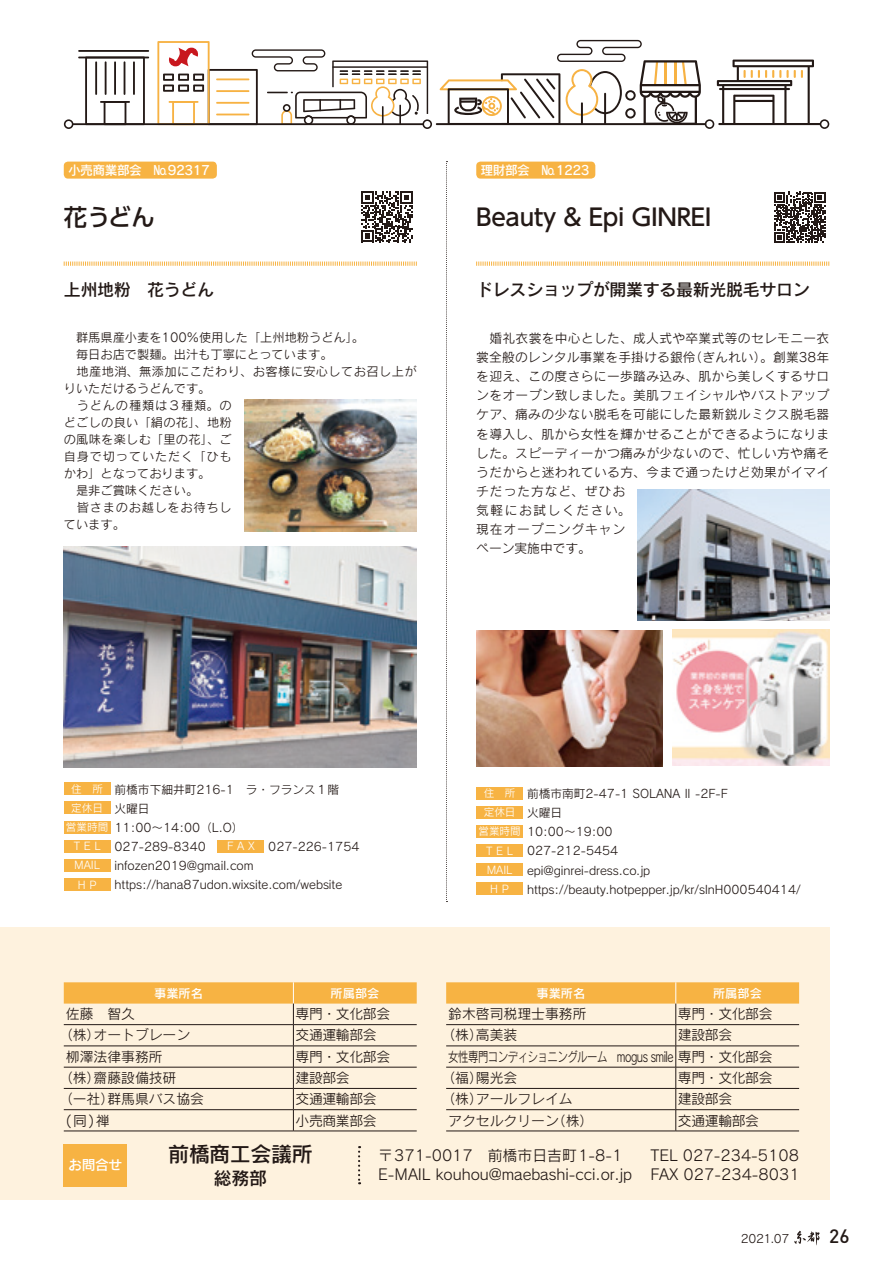
<style>
.page{position:relative;width:893px;height:1263px;background:#fff}
.page>*{position:absolute;margin:0;border:0;box-sizing:border-box;transform-origin:0 0}
.t1{font:500 23.4px "UD Shin Go Pr 6";letter-spacing:-.01em;color:#231916}
.t2{font:21.15px "Rodin Pro DB";letter-spacing:-.025em;color:#231916}
.t3{font:500 19.2px "DIN";color:#231916}
.t4{font:18px "Rodin Pro DB";color:#231916}
.t5{font:16.95px "Rodin Pro DB";letter-spacing:-.02em;color:#231916}
.t6{font:14.85px/19.2px "Rodin Pro M";color:#231916}
.t7{font:13.8px "Rodin Pro M";letter-spacing:-.025em;color:#231916}
.t8{font:13.8px "Rodin Pro M";color:#231916}
.t9{font:13.8px "Rodin Pro M";letter-spacing:-.045em;color:#231916;scale:.75 1}
.t10{font:13.8px "Rodin Pro DB";color:#fff}
.t11{font:12.75px/19.2px "Rodin Pro M";letter-spacing:.025em;color:#231916;text-align:right}
.t12{font:12.75px "Rodin Pro DB";letter-spacing:-.04em;color:#fff}
.t13{font:12.15px/17px "Rodin Pro M";letter-spacing:.02em;color:#231916}
.t14{font:12.15px "Rodin Pro DB";color:#fff}
.t15{font:11.7px "Rodin Pro M";color:#231916}
.t16{font:11.55px "Rodin Pro M";letter-spacing:-.03em;color:#231916}
.t17{font:10.65px "Rodin Pro M";color:#fff}
</style>
<div class="page">
<svg style="left:64px;top:119px;width:9px;height:10px"></svg>
<hr style="left:78px;top:50px;width:71px;height:2px;background:#231916">
<svg style="left:85px;top:58px;width:60px;height:65px"></svg>
<hr style="left:78px;top:57px;width:71px;height:1px;background:#231916">
<hr style="left:72px;top:123px;width:352px;height:2px;background:#231916">
<hr style="left:436px;top:123px;width:270px;height:2px;background:#231916">
<svg style="left:440px;top:40px;width:389px;height:89px"></svg>
<svg style="left:157px;top:41px;width:275px;height:88px"></svg>
<div style="left:0;top:927px;width:829px;height:272px;background:#fef2de"></div>
<svg style="left:358px;top:1146px;width:2px;height:38px"></svg>
<svg style="left:446px;top:161px;width:1px;height:741px"></svg>
<div style="left:476px;top:162px;width:119px;height:17px;background:#f7b343;border-radius:4px"></div>
<div style="left:64px;top:162px;width:153px;height:17px;background:#f7b343;border-radius:4px"></div>
<div style="left:64px;top:1144px;width:63px;height:42px;background:#f7b343"></div>
<hr style="left:64px;top:1131px;width:229px;height:1px;background:#231916">
<hr style="left:293px;top:1131px;width:124px;height:1px;background:#231916">
<svg style="left:64px;top:982px;width:353px;height:149px"></svg>
<svg style="left:476px;top:261px;width:353px;height:5px"></svg>
<svg style="left:64px;top:261px;width:353px;height:5px"></svg>
<hr style="left:446px;top:1131px;width:230px;height:1px;background:#231916">
<hr style="left:676px;top:1131px;width:123px;height:1px;background:#231916">
<svg style="left:446px;top:982px;width:353px;height:149px"></svg>
<svg style="left:361px;top:191px;width:51px;height:51px"></svg>
<svg style="left:774px;top:192px;width:51px;height:51px"></svg>
<div style="left:64px;top:782px;width:47px;height:13px;background:#f7b343"></div>
<div style="left:64px;top:801px;width:47px;height:13px;background:#f7b343"></div>
<div style="left:64px;top:821px;width:47px;height:12px;background:#f7b343"></div>
<div style="left:64px;top:840px;width:47px;height:13px;background:#f7b343"></div>
<div style="left:217px;top:840px;width:47px;height:13px;background:#f7b343"></div>
<div style="left:64px;top:859px;width:47px;height:13px;background:#f7b343"></div>
<div style="left:64px;top:878px;width:47px;height:13px;background:#f7b343"></div>
<div style="left:476px;top:787px;width:47px;height:12px;background:#f7b343"></div>
<div style="left:476px;top:806px;width:47px;height:13px;background:#f7b343"></div>
<div style="left:476px;top:825px;width:47px;height:13px;background:#f7b343"></div>
<div style="left:476px;top:844px;width:47px;height:13px;background:#f7b343"></div>
<div style="left:476px;top:863px;width:47px;height:13px;background:#f7b343"></div>
<div style="left:476px;top:882px;width:47px;height:13px;background:#f7b343"></div>
<img style="left:476px;top:630px;width:187px;height:136px">
<img style="left:638px;top:489px;width:191px;height:132px">
<img style="left:673px;top:629px;width:156px;height:136px">
<img style="left:64px;top:546px;width:353px;height:221px">
<img style="left:244px;top:399px;width:173px;height:132px">
<svg style="left:794px;top:1231px;width:26px;height:14px"></svg>
<p class="t12" style="left:68px;top:162px;width:143px">小売商業部会　№92317</p>
<p class="t12" style="left:480px;top:162px;width:51px">理財部会</p>
<p class="t12" style="left:542px;top:162px;width:49px">No1223</p>
<h1 class="t1" style="left:64px;top:198px;width:92px">花うどん</h1>
<h1 class="t1" style="left:476px;top:198px;width:237px">Beauty &amp; Epi GINREI</h1>
<h3 class="t5" style="left:64px;top:278px;width:152px">上州地粉　花うどん</h3>
<h3 class="t5" style="left:476px;top:278px;width:335px">ドレスショップが開業する最新光脱毛サロン</h3>
<p class="t13" style="left:64px;top:329px;width:354px">　群馬県産小麦を100％使用した「上州地粉うどん。「<br>　毎日お店で製麺。出汁も丁寧にとっています。<br>　地産地消、無添加にこだわり、お客様に安心してお召し上がりいただけるうどんです。<br>　うどんの種類は３種類。の<br>どごしの良い「絹の花」、地粉<br>の風味を楽しむ「里の花」、ご<br>自身で切っていただく「ひも<br>かわ」となっております。<br>　是非ご賞味ください。<br>　皆さまのお越しをお待ちし<br>ています。</p>
<p class="t11" style="left:476px;top:328px;width:355px">　婚礼衣裳を中心とした、成人式や卒業式等のセレモニー衣（ぎんれい）。創業38年</p>
<p class="t11" style="left:476px;top:347px;width:355px;text-align:left">裳全般のレンタル事業を手掛ける銀伶<br>を迎え、この度さらに一歩踏み込み、肌から美しくするサロンをオープン致しました。美肌フェイシャルやバストアップケア、痛みの少ない脱毛を可能にした最新鋭ルミクス脱毛器を導入し、肌から女性を輝かせることができるようになりました。スピーディーかつ痛みが少ないので、忙しい方や痛そうだからと迷われている方、今まで通ったけど効果がイマイチだった方など、ぜひお<br>気軽にお試しください。<br>現在オープニングキャン<br>ペーン実施中です。</p>
<p class="t17" style="left:71px;top:782px;width:33px">住　所</p>
<p class="t15" style="left:115px;top:782px;width:226px">前橋市下細井町216-1　ラ・フランス１階</p>
<p class="t17" style="left:484px;top:786px;width:33px">住　所</p>
<p class="t15" style="left:527px;top:786px;width:202px">前橋市南町2-47-1 SOLANAⅡ -2F F-</p>
<p class="t17" style="left:71px;top:801px;width:33px">定休日</p>
<p class="t15" style="left:115px;top:801px;width:37px">火曜日</p>
<p class="t17" style="left:484px;top:805px;width:33px">定休日</p>
<p class="t15" style="left:527px;top:805px;width:37px">火曜日</p>
<p class="t17" style="left:66px;top:820px;width:44px">営業時間</p>
<p class="t15" style="left:115px;top:820px;width:131px">11:00～14:00（ O.L (</p>
<p class="t17" style="left:478px;top:824px;width:44px">営業時間</p>
<p class="t15" style="left:527px;top:824px;width:87px">10:00〜 19:00</p>
<p class="t17" style="left:74px;top:839px;width:28px">T E L</p>
<p class="t15" style="left:115px;top:839px;width:104px">027-289-8340　</p>
<p class="t17" style="left:227px;top:839px;width:29px">F A X</p>
<p class="t15" style="left:268px;top:839px;width:93px">027-226-1754</p>
<p class="t17" style="left:486px;top:843px;width:28px">T E L</p>
<p class="t15" style="left:527px;top:843px;width:93px">027-212-5454</p>
<p class="t17" style="left:74px;top:858px;width:27px">MAIL</p>
<p class="t15" style="left:115px;top:858px;width:140px">infozen2019@gmail.com</p>
<p class="t17" style="left:487px;top:863px;width:27px">MAIL</p>
<p class="t15" style="left:527px;top:862px;width:125px">epi@ginrei-dress.co j p.</p>
<p class="t17" style="left:78px;top:878px;width:20px">H P</p>
<p class="t15" style="left:115px;top:877px;width:229px">https://hana87udon.wixsite.com/website</p>
<p class="t17" style="left:490px;top:882px;width:20px">H P</p>
<p class="t15" style="left:527px;top:882px;width:275px">https://beauty.hotpepper j p. /kr/slnH000540414/</p>
<p class="t14" style="left:154px;top:985px;width:50px">事業所名</p>
<p class="t14" style="left:331px;top:985px;width:50px">所属部会</p>
<p class="t14" style="left:536px;top:985px;width:50px">事業所名</p>
<p class="t14" style="left:713px;top:985px;width:50px">所属部会</p>
<p class="t7" style="left:66px;top:1005px;width:71px">佐藤　智久</p>
<p class="t7" style="left:296px;top:1005px;width:96px">専門・文化部会</p>
<p class="t8" style="left:448px;top:1005px;width:140px">鈴木啓司税理士事務所</p>
<p class="t7" style="left:678px;top:1005px;width:96px">専門・文化部会</p>
<p class="t8" style="left:94px;top:1026px;width:98px">オートブレーン</p>
<p class="t7" style="left:59px;top:1026px;width:43px">（株）</p>
<p class="t8" style="left:66px;top:1047px;width:98px">栁澤法律事務所</p>
<p class="t7" style="left:59px;top:1069px;width:43px">（株）</p>
<p class="t7" style="left:94px;top:1069px;width:84px">齋藤設備技研</p>
<p class="t7" style="left:296px;top:1026px;width:83px">交通運輸部会</p>
<p class="t7" style="left:296px;top:1047px;width:96px">専門・文化部会</p>
<p class="t7" style="left:296px;top:1069px;width:56px">建設部会</p>
<p class="t7" style="left:441px;top:1026px;width:43px">（株）</p>
<p class="t9" style="left:448px;top:1047px;width:434px">女性専門コンディショニングルーム　mogus smile 専門・文化部会</p>
<p class="t7" style="left:678px;top:1069px;width:96px">専門・文化部会</p>
<p class="t7" style="left:476px;top:1026px;width:43px">高美装</p>
<p class="t7" style="left:678px;top:1026px;width:56px">建設部会</p>
<p class="t7" style="left:441px;top:1069px;width:43px">（福）</p>
<p class="t7" style="left:476px;top:1069px;width:43px">陽光会</p>
<p class="t7" style="left:59px;top:1090px;width:57px">（一社）</p>
<p class="t8" style="left:107px;top:1090px;width:98px">群馬県バス協会</p>
<p class="t7" style="left:296px;top:1090px;width:83px">交通運輸部会</p>
<p class="t7" style="left:441px;top:1090px;width:43px">（株）</p>
<p class="t8" style="left:476px;top:1090px;width:98px">アールフレイム</p>
<p class="t7" style="left:678px;top:1090px;width:56px">建設部会</p>
<p class="t7" style="left:66px;top:1111px;width:45px">同( 禅)</p>
<p class="t7" style="left:296px;top:1111px;width:83px">小売商業部会</p>
<p class="t7" style="left:552px;top:1111px;width:43px">（株）</p>
<p class="t8" style="left:448px;top:1111px;width:112px">アクセルクリーン</p>
<p class="t7" style="left:678px;top:1111px;width:83px">交通運輸部会</p>
<p class="t10" style="left:68px;top:1156px;width:56px">お問合せ</p>
<h2 class="t2" style="left:168px;top:1140px;width:146px">前橋商工会議所</h2>
<h3 class="t4" style="left:214px;top:1166px;width:55px">総務部</h3>
<p class="t6" style="left:378px;top:1145px;width:255px">〒371-0017　前橋市日吉町1-8-1<br>E-MAIL kouhou@maebashi-cci.or j p.</p>
<p class="t6" style="left:650px;top:1145px;width:151px">TEL 027-234-5108<br>FAX 027-234-8031</p>
<p class="t16" style="left:741px;top:1231px;width:50px">2021.07</p>
<h3 class="t3" style="left:829px;top:1224px;width:22px">26</h3>
</div>
